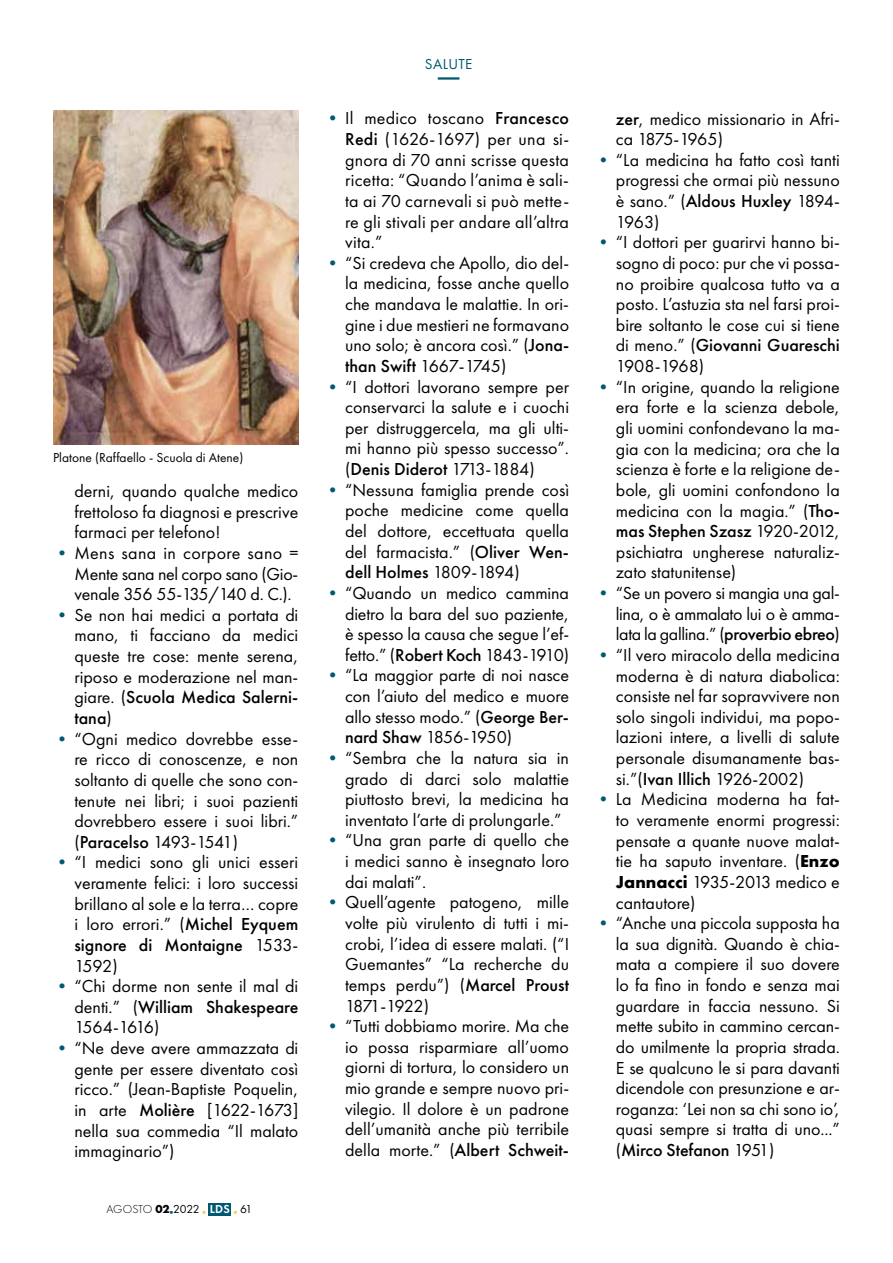
<style>
.page{position:relative;width:893px;height:1263px;background:#fff}
.page>*{position:absolute;margin:0;border:0;box-sizing:border-box;transform-origin:0 0}
.t1{font:18px/20.7px "Futura PT";color:#000;text-align:justify}
.t2{font:15px "Futura PT";letter-spacing:.02em;color:#005872}
.t3{font:13.5px "Futura PT";color:#000}
.t4{font:300 12px "Futura PT";letter-spacing:-.01em;color:#000}
.s1{color:#005872}
.s2{font-weight:500}
.s3{font-weight:700}
.s4{font-weight:400}
.s5{color:#fdc643}
.s6{font-weight:600;color:#fff}
</style>
<div class="page">
<div style="left:209px;top:1203px;width:22px;height:13px;background:#005872"></div>
<hr style="left:438px;top:77px;width:21px;height:3px;background:#005872">
<img style="left:53px;top:111px;width:245px;height:333px">
<p class="t3" style="left:53px;top:450px;width:192px">Platone (Raffaello - Scuola di Atene)</p>
<p class="t1" style="left:74px;top:481px;width:225px">derni, quando qualche medico frettoloso fa diagnosi e prescrive farmaci per telefono!</p>
<p class="t1" style="left:74px;top:542px;width:225px;text-indent:-21px"><span class="s1">•</span> Mens sana in corpore sano = Mente sana nel corpo sano (Gio&shy;venale 356 55-135/140 d. C.).</p>
<p class="t1" style="left:74px;top:604px;width:225px;text-indent:-21px"><span class="s1">•</span> Se non hai medici a portata di mano, ti facciano da medici queste tre cose: mente serena, riposo e moderazione nel man&shy;giare. (<span class="s2">Scuola Medica Salerni&shy;tana</span>)</p>
<p class="t1" style="left:74px;top:728px;width:225px;text-indent:-21px"><span class="s1">•</span> “Ogni medico dovrebbe esse&shy;re ricco di conoscenze, e non soltanto di quelle che sono con&shy;tenute nei libri; i suoi pazienti dovrebbero essere i suoi libri.” (<span class="s2">Paracelso</span> 1493-1541)</p>
<p class="t1" style="left:74px;top:852px;width:225px;text-indent:-21px"><span class="s1">•</span> “I medici sono gli unici esseri veramente felici: i loro successi brillano al sole e la terra… copre i loro errori.” (<span class="s2">Michel Eyquem signore di Montaigne</span> 1533- 1592)</p>
<p class="t1" style="left:74px;top:976px;width:225px;text-indent:-21px"><span class="s1">•</span> “Chi dorme non sente il mal di denti.” (<span class="s2">William Shakespeare </span>1564-1616)</p>
<p class="t1" style="left:74px;top:1038px;width:225px;text-indent:-21px"><span class="s1">•</span> “Ne deve avere ammazzata di gente per essere diventato così ricco.” (Jean-Baptiste Poquelin, in arte <span class="s2">Molière</span> [1622-1673] nella sua commedia “Il malato immaginario”)</p>
<p class="t4" style="left:106px;top:1203px;width:148px">AGOSTO <span class="s3">02</span><span class="s1">■</span><span class="s4">2022</span> <span class="s5">■</span> <span class="s6">LDS</span> <span class="s5">■</span> <span class="s4">61</span></p>
<p class="t2" style="left:425px;top:55px;width:49px">SALUTE</p>
<p class="t1" style="left:345px;top:108px;width:225px;text-indent:-21px"><span class="s1">•</span> Il medico toscano <span class="s2">Francesco Redi</span> (1626-1697) per una si&shy;gnora di 70 anni scrisse questa ricetta: “Quando l’anima è sali&shy;ta ai 70 carnevali si può mette&shy;re gli stivali per andare all’altra vita.”</p>
<p class="t1" style="left:345px;top:252px;width:225px;text-indent:-21px"><span class="s1">•</span> “Si credeva che Apollo, dio del&shy;la medicina, fosse anche quello che mandava le malattie. In ori&shy;gine i due mestieri ne formavano uno solo; è ancora così.” (<span class="s2">Jona&shy;than Swift</span> 1667-1745)</p>
<p class="t1" style="left:345px;top:376px;width:225px;text-indent:-21px"><span class="s1">•</span> “I dottori lavorano sempre per conservarci la salute e i cuochi per distruggercela, ma gli ulti&shy;mi hanno più spesso successo”. (<span class="s2">Denis Diderot</span> 1713-1884)</p>
<p class="t1" style="left:345px;top:479px;width:225px;text-indent:-21px"><span class="s1">•</span> “Nessuna famiglia prende così poche medicine come quella del dottore, eccettuata quella del farmacista.” (<span class="s2">Oliver Wen&shy;dell Holmes</span> 1809-1894)</p>
<p class="t1" style="left:345px;top:582px;width:225px;text-indent:-21px"><span class="s1">•</span> “Quando un medico cammina dietro la bara del suo paziente, è spesso la causa che segue l’ef&shy;fetto.” (<span class="s2">Robert Koch</span> 1843-1910)</p>
<p class="t1" style="left:345px;top:665px;width:225px;text-indent:-21px"><span class="s1">•</span> “La maggior parte di noi nasce con l’aiuto del medico e muore allo stesso modo.” (<span class="s2">George Ber&shy;nard Shaw</span> 1856-1950)</p>
<p class="t1" style="left:345px;top:747px;width:225px;text-indent:-21px"><span class="s1">•</span> “Sembra che la natura sia in grado di darci solo malattie piuttosto brevi, la medicina ha inventato l’arte di prolungarle.”</p>
<p class="t1" style="left:345px;top:830px;width:225px;text-indent:-21px"><span class="s1">•</span> “Una gran parte di quello che i medici sanno è insegnato loro dai malati”.</p>
<p class="t1" style="left:345px;top:892px;width:225px;text-indent:-21px"><span class="s1">•</span> Quell’agente patogeno, mille volte più virulento di tutti i mi&shy;crobi, l’idea di essere malati. (“I Guemantes” “La recherche du temps perdu”) (<span class="s2">Marcel Proust </span>1871-1922)</p>
<p class="t1" style="left:345px;top:1016px;width:225px;text-indent:-21px"><span class="s1">•</span> “Tutti dobbiamo morire. Ma che io possa risparmiare all’uomo giorni di tortura, lo considero un mio grande e sempre nuovo pri&shy;vilegio. Il dolore è un padrone dell’umanità anche più terribile della morte.” (<span class="s2">Albert Schweit-</span></p>
<p class="t1" style="left:616px;top:108px;width:225px"><span class="s2">zer</span>, medico missionario in Afri&shy;ca 1875-1965)</p>
<p class="t1" style="left:616px;top:149px;width:225px;text-indent:-21px"><span class="s1">•</span> “La medicina ha fatto così tanti progressi che ormai più nessuno è sano.” (<span class="s2">Aldous Huxley</span> 1894- 1963)</p>
<p class="t1" style="left:616px;top:232px;width:225px;text-indent:-21px"><span class="s1">•</span> “I dottori per guarirvi hanno bi&shy;sogno di poco: pur che vi possa&shy;no proibire qualcosa tutto va a posto. L’astuzia sta nel farsi proi&shy;bire soltanto le cose cui si tiene di meno.” (<span class="s2">Giovanni Guareschi </span>1908-1968)</p>
<p class="t1" style="left:616px;top:376px;width:225px;text-indent:-21px"><span class="s1">•</span> “In origine, quando la religione era forte e la scienza debole, gli uomini confondevano la ma&shy;gia con la medicina; ora che la scienza è forte e la religione de&shy;bole, gli uomini confondono la medicina con la magia.” (<span class="s2">Tho&shy;mas Stephen Szasz</span> 1920-2012, psichiatra ungherese naturaliz&shy;zato statunitense)</p>
<p class="t1" style="left:616px;top:583px;width:225px;text-indent:-21px"><span class="s1">•</span> “Se un povero si mangia una gal&shy;lina, o è ammalato lui o è amma&shy;lata la gallina.” (<span class="s2">proverbio ebreo</span>)</p>
<p class="t1" style="left:616px;top:644px;width:225px;text-indent:-21px"><span class="s1">•</span> “Il vero miracolo della medicina moderna è di natura diabolica: consiste nel far sopravvivere non solo singoli individui, ma popo&shy;lazioni intere, a livelli di salute personale disumanamente bas&shy;si.”(<span class="s2">Ivan Illich</span> 1926-2002)</p>
<p class="t1" style="left:616px;top:789px;width:225px;text-indent:-21px"><span class="s1">•</span> La Medicina moderna ha fat&shy;to veramente enormi progressi: pensate a quante nuove malat&shy;tie ha saputo inventare. (<span class="s3">Enzo Jannacci</span> 1935-2013 medico e cantautore)</p>
<p class="t1" style="left:616px;top:913px;width:225px;text-indent:-21px"><span class="s1">•</span> “Anche una piccola supposta ha la sua dignità. Quando è chia&shy;mata a compiere il suo dovere lo fa fino in fondo e senza mai guardare in faccia nessuno. Si mette subito in cammino cercan&shy;do umilmente la propria strada.<br>E se qualcuno le si para davanti dicendole con presunzione e ar&shy;roganza: ‘Lei non sa chi sono io’, quasi sempre si tratta di uno...” (<span class="s2">Mirco Stefanon</span> 1951)</p>
</div>
